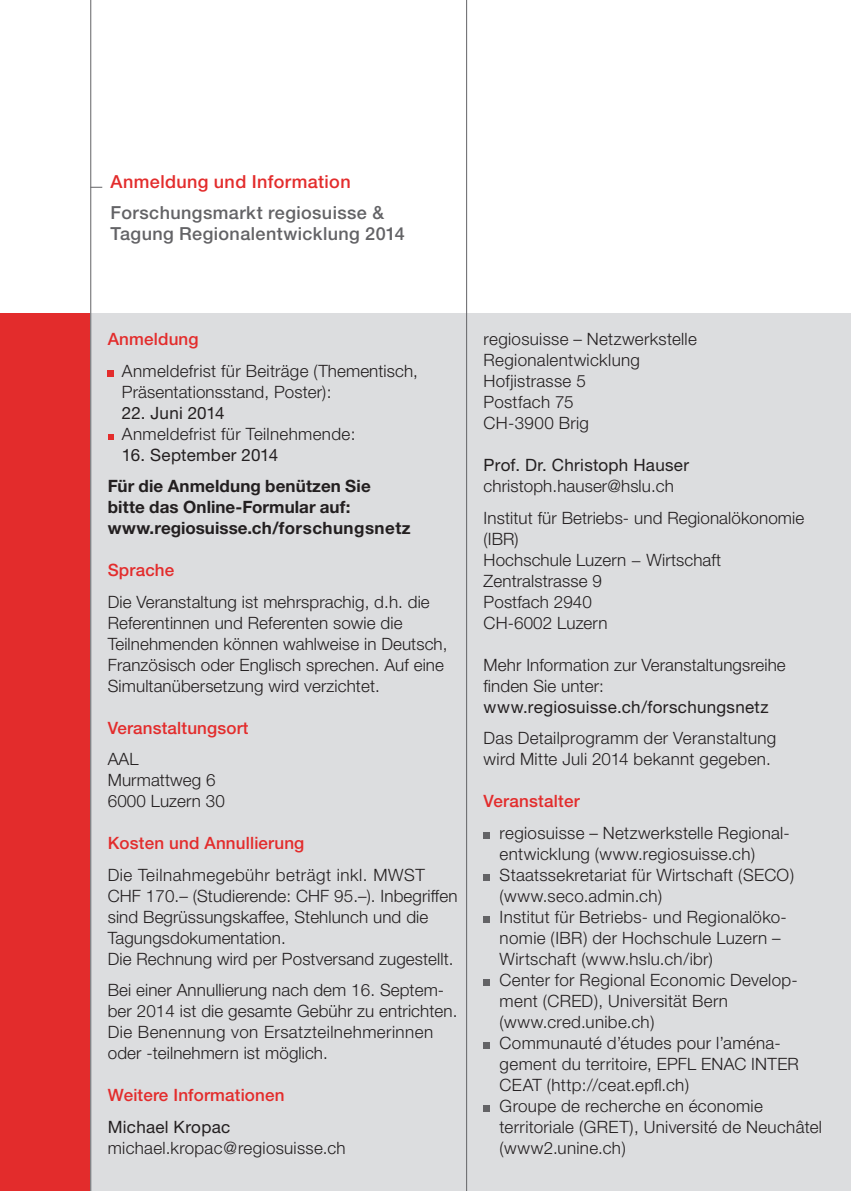
<style>
.page{position:relative;width:851px;height:1191px;background:#fff}
.page>*{position:absolute;margin:0;border:0;box-sizing:border-box;transform-origin:0 0}
.t1{font:500 18px/21px "Helvetica Neue";letter-spacing:.02em;color:#636366}
.t2{font:500 18px "Helvetica Neue";letter-spacing:.02em;color:#e32c2c}
.t3{font:300 17px/21px "Helvetica Neue";letter-spacing:.005em;color:#231f20}
.t4{font:17px "Helvetica Neue";letter-spacing:.015em;color:#231f20}
.t5{font:500 17px "Helvetica Neue";letter-spacing:.01em;color:#e32c2c}
.t6{font:700 17px/21px "Helvetica Neue";letter-spacing:.005em;color:#231f20}
</style>
<div class="page">
<div style="left:0;top:314px;width:91px;height:877px;background:#e32c2c"></div>
<div style="left:91px;top:314px;width:759px;height:877px;background:#dcdddf"></div>
<svg style="left:483px;top:832px;width:6px;height:6px"></svg>
<svg style="left:483px;top:874px;width:6px;height:6px"></svg>
<svg style="left:483px;top:916px;width:6px;height:6px"></svg>
<svg style="left:483px;top:980px;width:6px;height:6px"></svg>
<svg style="left:483px;top:1042px;width:6px;height:6px"></svg>
<svg style="left:483px;top:1106px;width:6px;height:6px"></svg>
<svg style="left:108px;top:370px;width:6px;height:6px"></svg>
<svg style="left:108px;top:434px;width:5px;height:6px"></svg>
<hr style="left:90px;top:0;width:1px;height:1191px;background:#636366">
<hr style="left:466px;top:0;width:1px;height:1191px;background:#636366">
<p class="t2" style="left:111px;top:175px;width:241px">Anmeldung und Information</p>
<p class="t1" style="left:111px;top:204px;width:296px">Forschungsmarkt regiosuisse &amp;<br>Tagung Regionalentwicklung 2014</p>
<p class="t5" style="left:108px;top:333px;width:92px">Anmeldung</p>
<p class="t3" style="left:122px;top:362px;width:297px">Anmeldefrist für Beiträge (Thementisch,<br>Präsentationsstand, Poster):</p>
<p class="t4" style="left:122px;top:406px;width:104px">22. Juni 2014</p>
<p class="t3" style="left:122px;top:425px;width:235px">Anmeldefrist für Teilnehmende:</p>
<p class="t4" style="left:122px;top:448px;width:158px">16. September 2014</p>
<p class="t6" style="left:108px;top:477px;width:304px">Für die Anmeldung benützen Sie bitte das Online-Formular auf: www.regiosuisse.ch/forschungsnetz</p>
<p class="t5" style="left:108px;top:564px;width:68px">Sprache</p>
<p class="t3" style="left:108px;top:592px;width:341px">Die Veranstaltung ist mehrsprachig, d.h. die Referentinnen und Referenten sowie die Teilnehmenden können wahlweise in Deutsch, Französisch oder Englisch sprechen. Auf eine Simultanübersetzung wird verzichtet.</p>
<p class="t5" style="left:108px;top:721px;width:142px">Veranstaltungsort</p>
<p class="t3" style="left:108px;top:750px;width:119px">AAL<br>Murmattweg 6<br>6000 Luzern 30</p>
<p class="t5" style="left:108px;top:837px;width:198px">Kosten und Annullierung</p>
<p class="t3" style="left:108px;top:865px;width:351px">Die Teilnahmegebühr beträgt inkl. MWST CHF 170.– (Studierende: CHF 95.–). Inbegriffen sind Begrüssungskaffee, Stehlunch und die Tagungs dokumentation.<br>Die Rechnung wird per Postversand zugestellt.</p>
<p class="t3" style="left:108px;top:981px;width:351px">Bei einer Annullierung nach dem 16. Septem&shy;ber 2014 ist die gesamte Gebühr zu entrichten.<br>Die Benennung von Ersatzteilnehmerinnen oder -teilnehmern ist möglich.</p>
<p class="t5" style="left:108px;top:1089px;width:178px">Weitere Informationen</p>
<p class="t4" style="left:108px;top:1120px;width:124px">Michael Kropac</p>
<p class="t3" style="left:108px;top:1139px;width:239px">michael.kropac@regiosuisse.ch</p>
<p class="t3" style="left:483px;top:330px;width:215px">regiosuisse – Netzwerkstelle<br>Regionalentwicklung<br>Hofjistrasse 5<br>Postfach 75<br>CH-3900 Brig</p>
<p class="t4" style="left:483px;top:459px;width:207px">Prof. Dr. Christoph Hauser</p>
<p class="t3" style="left:483px;top:472px;width:322px;line-height:31.4px">christoph.hauser@hslu.ch<br>Institut für Betriebs- und Regionalökonomie</p>
<p class="t3" style="left:483px;top:529px;width:239px">(IBR)<br>Hochschule Luzern − Wirtschaft<br>Zentralstrasse 9<br>Postfach 2940<br>CH-6002 Luzern</p>
<p class="t3" style="left:483px;top:656px;width:303px">Mehr Information zur Veranstaltungsreihe finden Sie unter:</p>
<p class="t4" style="left:483px;top:700px;width:286px">www.regiosuisse.ch/forschungsnetz</p>
<p class="t3" style="left:483px;top:729px;width:294px">Das Detailprogramm der Veranstaltung wird Mitte Juli 2014 bekannt gegeben.</p>
<p class="t5" style="left:483px;top:795px;width:98px">Veranstalter</p>
<p class="t3" style="left:499px;top:824px;width:324px">regiosuisse – Netzwerkstelle Regional&shy;entwicklung (www.regiosuisse.ch)<br>Staatssekretariat für Wirtschaft (SECO) (www.seco.admin.ch)<br>Institut für Betriebs- und Regionalöko&shy;nomie (IBR) der Hochschule Luzern – Wirtschaft (www.hslu.ch/ibr)<br>Center for Regional Economic Develop&shy;ment (CRED), Universität Bern (www.cred.unibe.ch)<br>Communauté d’études pour l’aména&shy;gement du territoire, EPFL ENAC INTER CEAT (http://ceat.epfl.ch)<br>Groupe de recherche en économie territoriale (GRET), Université de Neuchâtel (www2.unine.ch)</p>
</div>
